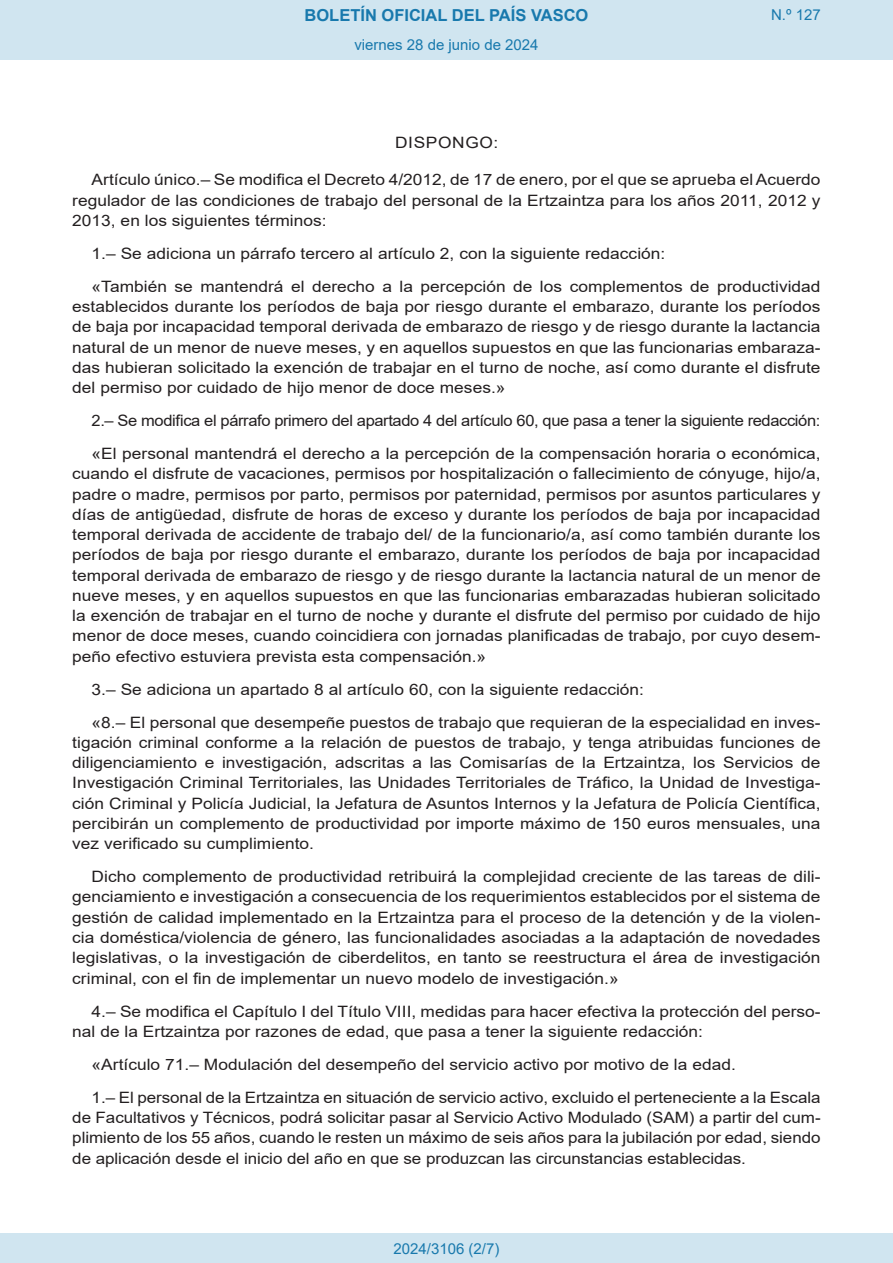
<style>
.page{position:relative;width:893px;height:1263px;background:#fff}
.page>*{position:absolute;margin:0;border:0;box-sizing:border-box;transform-origin:0 0}
.t1{font:700 16.5px "Arial";color:#1879ad}
.BOPVDetalle{font:15.6px/20.2px "Arial";color:#231f20;text-align:justify;scale:1.11 1}
.BOPVDetalle-2{font:15.6px/20.2px "Arial";color:#231f20;text-align:justify;scale:1.08 1}
.BOPVDetalle-3{font:15.6px "Arial";letter-spacing:-.025em;color:#231f20;scale:1.05 1}
.BOPVClave{font:15.6px "Arial";letter-spacing:.035em;color:#231f20;scale:1.11 1}
.Paginacion_Centro{font:15px "Arial";color:#1879ad}
</style>
<div class="page">
<div style="left:0;top:0;width:893px;height:60px;background:#d0e5f0"></div>
<div style="left:0;top:1233px;width:893px;height:30px;background:#d0e5f0"></div>
<p class="t1" style="left:305px;top:3px;width:285px">BOLETÍN OFICIAL DEL PAÍS VASCO</p>
<p class="Paginacion_Centro" style="left:354px;top:35px;width:186px">viernes 28 de junio de 2024</p>
<p class="Paginacion_Centro" style="left:771px;top:5px;width:51px">N.º 127</p>
<p class="BOPVClave" style="left:395px;top:132px;width:94px">DISPONGO:</p>
<p class="BOPVDetalle" style="left:72px;top:170px;width:676px;text-indent:19px">Artículo único.– Se modifica el Decreto 4/2012, de 17 de enero, por el que se aprueba el Acuerdo regulador de las condiciones de trabajo del personal de la Ertzaintza para los años 2011, 2012 y 2013, en los siguientes términos:</p>
<p class="BOPVDetalle" style="left:92px;top:243px;width:518px">1.– Se adiciona un párrafo tercero al artículo 2, con la siguiente redacción:</p>
<p class="BOPVDetalle" style="left:72px;top:276px;width:676px;text-indent:19px">«También se mantendrá el derecho a la percepción de los complementos de productividad establecidos durante los períodos de baja por riesgo durante el embarazo, durante los períodos de baja por incapacidad temporal derivada de embarazo de riesgo y de riesgo durante la lactancia natural de un menor de nueve meses, y en aquellos supuestos en que las funcionarias embaraza&shy;das hubieran solicitado la exención de trabajar en el turno de noche, así como durante el disfrute del permiso por cuidado de hijo menor de doce meses.»</p>
<p class="BOPVDetalle-3" style="left:92px;top:410px;width:696px">2.– Se modifica el párrafo primero del apartado 4 del artículo 60, que pasa a tener la siguiente redacción:</p>
<p class="BOPVDetalle" style="left:72px;top:443px;width:676px;text-indent:19px">«El personal mantendrá el derecho a la percepción de la compensación horaria o económica, cuando el disfrute de vacaciones, permisos por hospitalización o fallecimiento de cónyuge, hijo/a, padre o madre, permisos por parto, permisos por paternidad, permisos por asuntos particulares y días de antigüedad, disfrute de horas de exceso y durante los períodos de baja por incapacidad temporal derivada de accidente de trabajo del/ de la funcionario/a, así como también durante los períodos de baja por riesgo durante el embarazo, durante los períodos de baja por incapacidad temporal derivada de embarazo de riesgo y de riesgo durante la lactancia natural de un menor de nueve meses, y en aquellos supuestos en que las funcionarias embarazadas hubieran solicitado la exención de trabajar en el turno de noche y durante el disfrute del permiso por cuidado de hijo menor de doce meses, cuando coincidiera con jornadas planificadas de trabajo, por cuyo desem&shy;peño efectivo estuviera prevista esta compensación.»</p>
<p class="BOPVDetalle" style="left:92px;top:679px;width:499px">3.– Se adiciona un apartado 8 al artículo 60, con la siguiente redacción:</p>
<p class="BOPVDetalle" style="left:72px;top:712px;width:676px;text-indent:19px">«8.– El personal que desempeñe puestos de trabajo que requieran de la especialidad en inves&shy;tigación criminal conforme a la relación de puestos de trabajo, y tenga atribuidas funciones de diligenciamiento e investigación, adscritas a las Comisarías de la Ertzaintza, los Servicios de Investigación Criminal Territoriales, las Unidades Territoriales de Tráfico, la Unidad de Investiga&shy;ción Criminal y Policía Judicial, la Jefatura de Asuntos Internos y la Jefatura de Policía Científica, percibirán un complemento de productividad por importe máximo de 150 euros mensuales, una vez verificado su cumplimiento.</p>
<p class="BOPVDetalle" style="left:72px;top:866px;width:676px;text-indent:19px">Dicho complemento de productividad retribuirá la complejidad creciente de las tareas de dili&shy;genciamiento e investigación a consecuencia de los requerimientos establecidos por el sistema de gestión de calidad implementado en la Ertzaintza para el proceso de la detención y de la violen&shy;cia doméstica/violencia de género, las funcionalidades asociadas a la adaptación de novedades legislativas, o la investigación de ciberdelitos, en tanto se reestructura el área de investigación criminal, con el fin de implementar un nuevo modelo de investigación.»</p>
<p class="BOPVDetalle" style="left:72px;top:1001px;width:676px;text-indent:19px">4.– Se modifica el Capítulo I del Título VIII, medidas para hacer efectiva la protección del perso&shy;nal de la Ertzaintza por razones de edad, que pasa a tener la siguiente redacción:</p>
<p class="BOPVDetalle" style="left:92px;top:1054px;width:582px">«Artículo 71.– Modulación del desempeño del servicio activo por motivo de la edad.</p>
<p class="BOPVDetalle-2" style="left:72px;top:1087px;width:694px;text-indent:19px">1.– El personal de la Ertzaintza en situación de servicio activo, excluido el perteneciente a la Escala de Facultativos y Técnicos, podrá solicitar pasar al Servicio Activo Modulado (SAM) a partir del cum&shy;plimiento de los 55 años, cuando le resten un máximo de seis años para la jubilación por edad, siendo de aplicación desde el inicio del año en que se produzcan las circunstancias establecidas.</p>
<p class="Paginacion_Centro" style="left:393px;top:1238px;width:107px">2024/3106 (2/7)</p>
</div>
